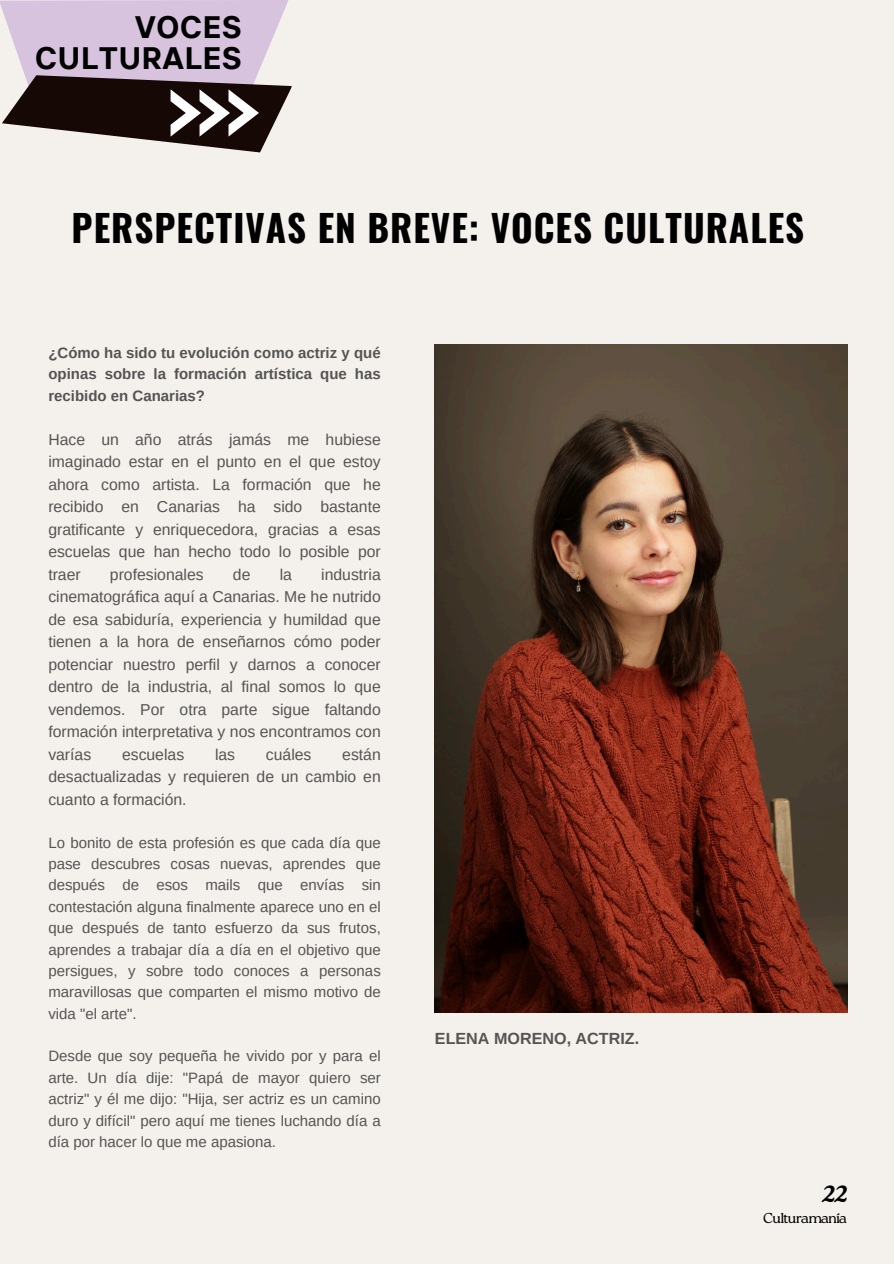
<style>
.page{position:relative;width:894px;height:1264px;background:#fff}
.page>*{position:absolute;margin:0;border:0;box-sizing:border-box;transform-origin:0 0}
.t1{font:700 36.9px "Oswald";letter-spacing:.025em;color:#000001}
.t2{font:700 30.9px/31.5px "TT Interphases";letter-spacing:.025em;color:#000001;text-align:right}
.t3{font:italic 700 23.4px "Roca Two";color:#000}
.t4{font:700 16.05px "Arimo";color:#545454}
.t5{font:15.75px/22.5px "Arimo";color:#545454;text-align:justify}
.t6{font:15px/21.3px "Arimo";color:#545454;text-align:justify}
.t7{font:700 15px/21.3px "Arimo";color:#545454;text-align:justify}
.t8{font:300 14.4px "Roca Two";letter-spacing:-.065em;color:#000}
</style>
<div class="page">
<div style="left:0;top:0;width:893px;height:1263px;background:#f4f1ec"></div>
<img style="left:435px;top:344px;width:412px;height:668px">
<svg style="left:0;top:0;width:292px;height:153px"></svg>
<h5 class="t2" style="left:35px;top:10px;width:208px">VOCES<br>CULTURALES</h5>
<h5 class="t1" style="left:72px;top:199px;width:734px">PERSPECTIVAS EN BREVE: VOCES CULTURALES</h5>
<p class="t7" style="left:48px;top:342px;width:334px">¿Cómo ha sido tu evolución como actriz y qué opinas sobre la formación artística que has recibido en Canarias?</p>
<h1 class="t5" style="left:48px;top:428px;width:334px">Hace un año atrás jamás me hubiese imaginado estar en el punto en el que estoy ahora como artista. La formación que he recibido en Canarias ha sido bastante gratificante y enriquecedora, gracias a esas escuelas que han hecho todo lo posible por traer</h1>
<h1 class="t5" style="left:48px;top:563px;width:334px;text-indent:273px">industria cinematográfica aquí a Canarias. Me he nutrido de esa sabiduría, experiencia y humildad que tienen a la hora de enseñarnos cómo poder potenciar nuestro perfil y darnos a conocer dentro de la industria, al final somos lo que vendemos. Por otra parte sigue faltando formación interpretativa y nos encontramos con varías</h1>
<h1 class="t5" style="left:110px;top:563px;width:95px">profesionales</h1>
<h1 class="t5" style="left:233px;top:563px;width:19px">de</h1>
<h1 class="t5" style="left:280px;top:563px;width:14px">la</h1>
<h1 class="t5" style="left:48px;top:743px;width:334px;text-indent:294px">están desactualizadas y requieren de un cambio en cuanto a formación.</h1>
<h4 class="t6" style="left:48px;top:831px;width:334px">Lo bonito de esta profesión es que cada día que pase descubres cosas nuevas, aprendes que después de esos mails que envías sin contestación alguna finalmente aparece uno en el que después de tanto esfuerzo da sus frutos, aprendes a trabajar día a día en el objetivo que persigues, y sobre todo conoces a personas maravillosas que comparten el mismo motivo de vida "el arte".</h4>
<h5 class="t6" style="left:48px;top:1045px;width:334px">Desde que soy pequeña he vivido por y para el arte. Un día dije: "Papá de mayor quiero ser actriz" y él me dijo: "Hija, ser actriz es un camino duro y difícil" pero aquí me tienes luchando día a día por hacer lo que me apasiona.</h5>
<h1 class="t5" style="left:122px;top:743px;width:64px">escuelas</h1>
<h1 class="t5" style="left:215px;top:743px;width:22px">las</h1>
<h1 class="t5" style="left:266px;top:743px;width:47px">cuáles</h1>
<h2 class="t4" style="left:435px;top:1029px;width:206px">ELENA MORENO, ACTRIZ.</h2>
<p class="t3" style="left:821px;top:1180px;width:28px">22</p>
<h3 class="t8" style="left:763px;top:1209px;width:85px">Culturamanía</h3>
</div>
